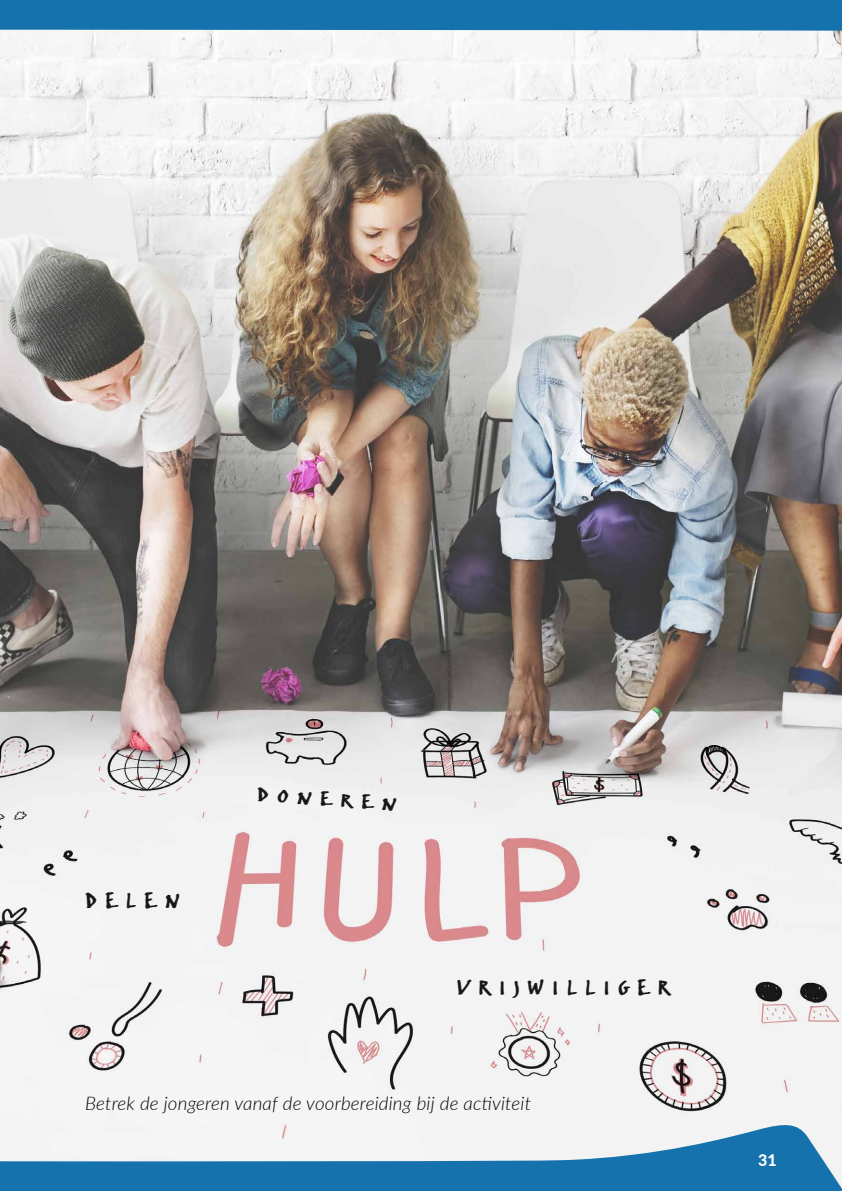
<style>
.page{position:relative;width:842px;height:1191px;background:#fff}
.page>*{position:absolute;margin:0;border:0;box-sizing:border-box;transform-origin:0 0}
.t1{font:24px "Erikrighthand";letter-spacing:.25em;color:#000;scale:1.35 1}
.t2{font:21.6px "Erikrighthand";color:#000;scale:1.5 1}
.t3{font:italic 300 18.8px "Lato";letter-spacing:.01em;color:#000}
.t4{font:800 16px "Lato";color:#fff}
</style>
<div class="page">
<img style="left:0;top:66px;width:842px;height:1059px">
<svg style="left:0;top:1125px;width:842px;height:66px;fill:#1572ac"></svg>
<svg style="left:0;top:0;width:842px;height:66px;fill:#f1f1f1"></svg>
<p class="t1" style="left:85px;top:886px;width:72px">DELEN</p>
<p class="t2" style="left:258px;top:782px;width:95px;rotate:4deg">DONEREN</p>
<p class="t1" style="left:456px;top:973px;width:160px">VRIJWILLIGER</p>
<p class="t3" style="left:85px;top:1090px;width:448px">Betrek de jongeren vanaf de voorbereiding bij de activiteit</p>
<p class="t4" style="left:758px;top:1148px;width:20px">31</p>
</div>
